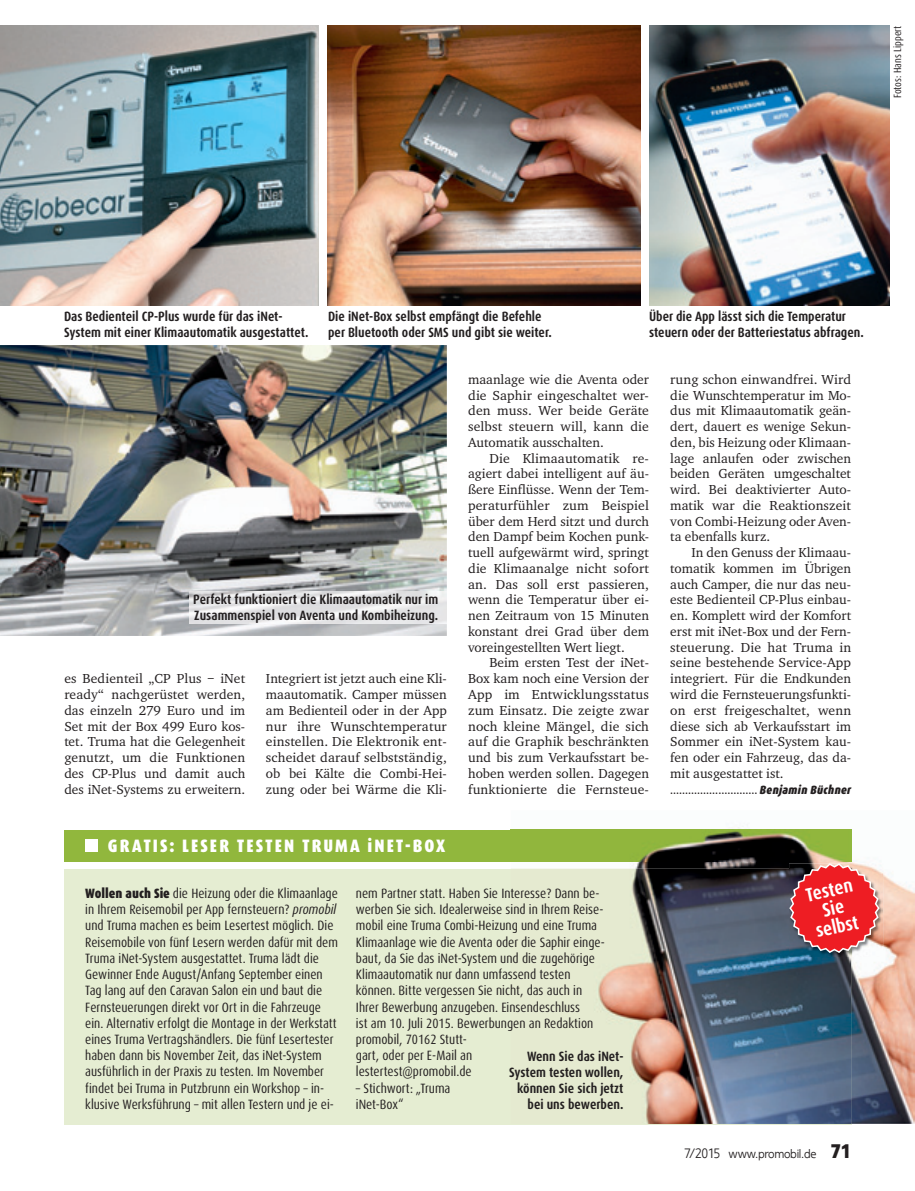
<style>
.page{position:relative;width:915px;height:1191px;background:#fff}
.page>*{position:absolute;margin:0;border:0;box-sizing:border-box;transform-origin:0 0}
.t1{font:700 condensed 19.35px/18.6px "Dax OT";color:#fff;text-align:center}
.t2{font:900 condensed 18px "Dax OT";letter-spacing:.11em;color:#fff}
.t3{font:13.5px/15.8px "Charter EFOP";color:#231f20;text-align:justify}
.t4{font:condensed 13.5px/16.2px "Dax OT";color:#231f20}
.t5{font:700 condensed 13.5px/15.8px "Dax OT";color:#231f20}
.t6{font:300 12.75px "Veto Com";letter-spacing:-.025em;color:#231f20}
.t7{font:12px "Veto Com";color:#231f20}
.t8{font:condensed 10.5px "Dax OT";color:#231f20}
.s1{font-weight:900}
.s2{font-style:italic}
.s3{font-family:"Dax Pro";font-weight:900;font-style:italic;font-stretch:condensed}
.s4{font-size:13.5px}
.s5{font-weight:700;font-size:19.5px}
</style>
<div class="page">
<img style="left:0;top:345px;width:446px;height:291px">
<div style="left:64px;top:868px;width:786px;height:256px;background:#e5edd2"></div>
<div style="left:64px;top:829px;width:786px;height:32px;background:#91b73d"></div>
<div style="left:85px;top:838px;width:13px;height:13px;background:#fff"></div>
<img style="left:0;top:26px;width:318px;height:279px">
<img style="left:649px;top:26px;width:240px;height:279px">
<img style="left:327px;top:26px;width:313px;height:279px">
<img style="left:510px;top:827px;width:404px;height:87px">
<img style="left:850px;top:914px;width:64px;height:210px">
<img style="left:510px;top:868px;width:340px;height:256px">
<img style="left:510px;top:829px;width:340px;height:32px">
<img style="left:190px;top:592px;width:256px;height:31px">
<img style="left:850px;top:863px;width:32px;height:93px">
<img style="left:788px;top:954px;width:62px;height:2px">
<svg style="left:788px;top:862px;width:92px;height:92px;background:#d0474c"></svg>
<p class="t8" style="left:890px;top:98px;width:74px;rotate:-90deg">Fotos: Hans Lippert</p>
<p class="t5" style="left:64px;top:308px;width:246px">Das Bedienteil CP-Plus wurde für das iNet-<br>System mit einer Klimaautomatik ausgestattet.</p>
<p class="t5" style="left:328px;top:308px;width:225px">Die iNet-Box selbst empfängt die Befehle per Bluetooth oder SMS und gibt sie weiter.</p>
<p class="t5" style="left:648px;top:308px;width:216px">Über die App lässt sich die Temperatur steuern oder der Batteriestatus abfragen.</p>
<p class="t5" style="left:193px;top:592px;width:246px">Perfekt funktioniert die Klimaautomatik nur im<br>Zusammenspiel von Aventa und Kombiheizung.</p>
<p class="t3" style="left:64px;top:670px;width:182px">es Bedienteil „CP Plus – iNet ready“ nachgerüstet werden, das einzeln 279 Euro und im Set mit der Box 499 Euro kos&shy;tet. Truma hat die Gelegenheit genutzt, um die Funktionen des CP-Plus und damit auch des iNet-Systems zu erweitern.</p>
<p class="t3" style="left:266px;top:670px;width:182px">Integriert ist jetzt auch eine Kli&shy;maautomatik. Camper müssen am Bedienteil oder in der App nur ihre Wunschtemperatur einstellen. Die Elektronik ent&shy;scheidet darauf selbstständig, ob bei Kälte die Combi-Hei&shy;zung oder bei Wärme die Kli-</p>
<h2 class="t2" style="left:108px;top:833px;width:338px">GRATIS: LESER TESTEN TRUMA iNET-BOX</h2>
<p class="t3" style="left:468px;top:371px;width:182px">maanlage wie die Aventa oder die Saphir eingeschaltet wer&shy;den muss. Wer beide Geräte selbst steuern will, kann die Automatik ausschalten.</p>
<p class="t3" style="left:468px;top:450px;width:182px;text-indent:21px">Die Klimaautomatik re&shy;agiert dabei intelligent auf äu&shy;ßere Einflüsse. Wenn der Tem&shy;peraturfühler zum Beispiel über dem Herd sitzt und durch den Dampf beim Kochen punk&shy;tuell aufgewärmt wird, springt die Klimaanalge nicht sofort an. Das soll erst passieren, wenn die Temperatur über ei&shy;nen Zeitraum von 15 Minuten konstant drei Grad über dem voreingestellten Wert liegt.</p>
<p class="t3" style="left:468px;top:655px;width:182px;text-indent:21px">Beim ersten Test der iNet-Box kam noch eine Version der App im Entwicklungsstatus zum Einsatz. Die zeigte zwar noch kleine Mängel, die sich auf die Graphik beschränkten und bis zum Verkaufsstart be&shy;hoben werden sollen. Dagegen funktionierte die Fernsteue-</p>
<p class="t4" style="left:85px;top:885px;width:254px"><span class="s1">Wollen auch Sie</span> die Heizung oder die Klimaanlage in Ihrem Reisemobil per App fernsteuern? <span class="s2">promobil </span>und Truma machen es beim Lesertest möglich. Die Reisemobile von fünf Lesern werden dafür mit dem Truma iNet-System ausgestattet. Truma lädt die Gewinner Ende August/Anfang September einen Tag lang auf den Caravan Salon ein und baut die Fernsteuerungen direkt vor Ort in die Fahrzeuge ein. Alternativ erfolgt die Montage in der Werkstatt eines Truma Vertragshändlers. Die fünf Lesertester haben dann bis November Zeit, das iNet-System ausführlich in der Praxis zu testen. Im November findet bei Truma in Putzbrunn ein Workshop – in&shy;klusive Werksführung – mit allen Testern und je ei-</p>
<p class="t4" style="left:356px;top:885px;width:250px">nem Partner statt. Haben Sie Interesse? Dann be&shy;werben Sie sich. Idealerweise sind in Ihrem Reise&shy;mobil eine Truma Combi-Heizung und eine Truma Klimaanlage wie die Aventa oder die Saphir einge&shy;baut, da Sie das iNet-System und die zugehörige Klimaautomatik nur dann umfassend testen können. Bitte vergessen Sie nicht, das auch in Ihrer Bewerbung anzugeben. Einsendeschluss<br>ist am 10. Juli 2015. Bewerbungen an Redaktion promobil, 70162 Stutt-<br>gart, oder per E-Mail an<br>lestertest@promobil.de</p>
<p class="t5" style="left:509px;top:1049px;width:116px;text-align:right">Wenn Sie das iNet-<br>System testen wollen, können Sie sich jetzt bei uns bewerben.</p>
<p class="t4" style="left:356px;top:1079px;width:96px">– Stichwort: „Truma iNet-Box“</p>
<p class="t3" style="left:670px;top:371px;width:182px">rung schon einwandfrei. Wird die Wunschtemperatur im Mo&shy;dus mit Klimaautomatik geän&shy;dert, dauert es wenige Sekun&shy;den, bis Heizung oder Klimaan&shy;lage anlaufen oder zwischen beiden Geräten umgeschaltet wird. Bei deaktivierter Auto&shy;matik war die Reaktionszeit von Combi-Heizung oder Aven&shy;ta ebenfalls kurz.</p>
<p class="t3" style="left:670px;top:544px;width:182px;text-indent:21px">In den Genuss der Klimaau&shy;tomatik kommen im Übrigen auch Camper, die nur das neu&shy;este Bedienteil CP-Plus einbau&shy;en. Komplett wird der Komfort erst mit iNet-Box und der Fern&shy;steuerung. Die hat Truma in seine bestehende Service-App integriert. Für die Endkunden wird die Fernsteuerungsfunkti&shy;on erst freigeschaltet, wenn diese sich ab Verkaufsstart im Sommer ein iNet-System kau&shy;fen oder ein Fahrzeug, das da&shy;mit ausgestattet ist.</p>
<p class="t7" style="left:670px;top:782px;width:182px">............................. <span class="s3">Benjamin Büchner</span></p>
<h1 class="t1" style="left:804px;top:886px;width:49px;rotate:-12deg">Testen<br>Sie selbst</h1>
<p class="t6" style="left:683px;top:1146px;width:168px"><span class="s4">7/2015</span> www.promobil.de <span class="s5">71</span></p>
</div>
